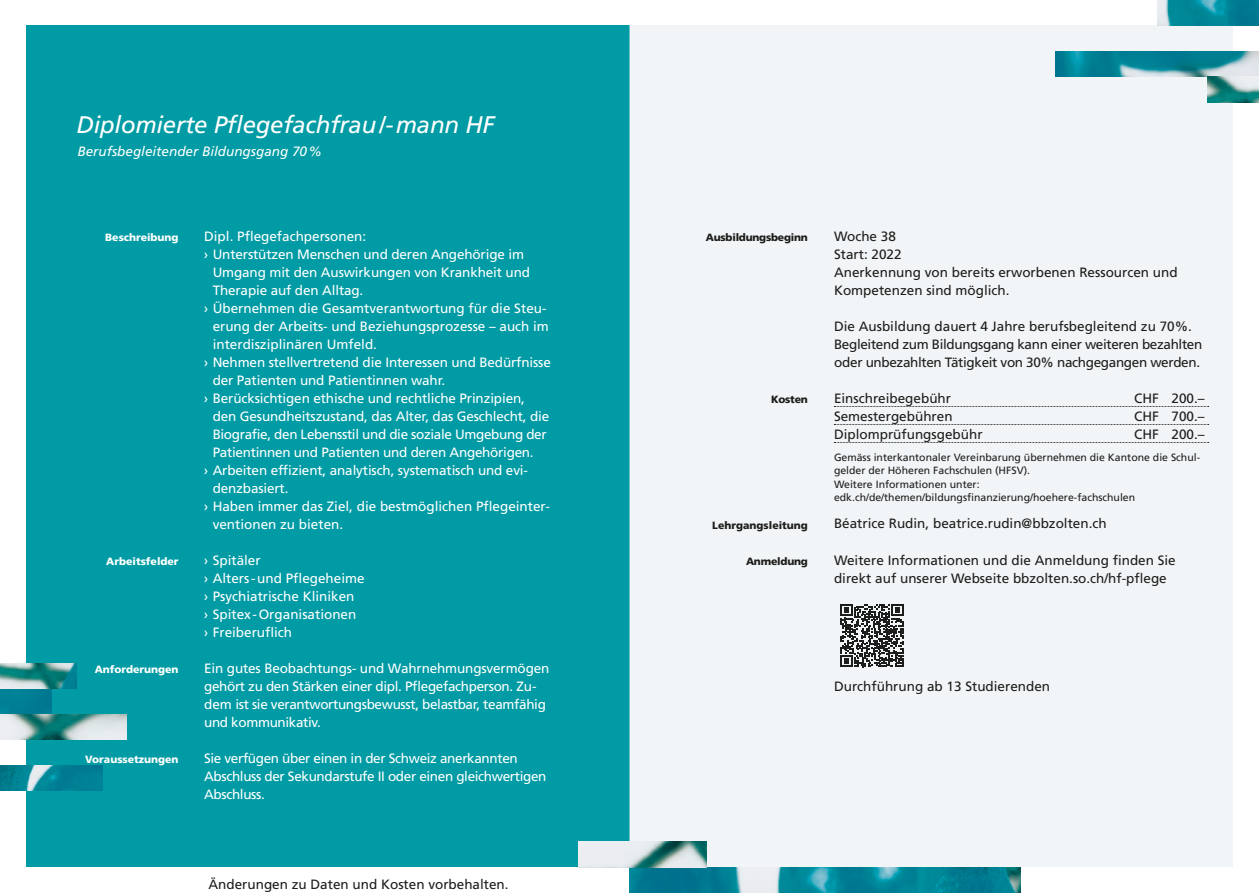
<style>
.page{position:relative;width:1259px;height:893px;background:#fff}
.page>*{position:absolute;margin:0;border:0;box-sizing:border-box;transform-origin:0 0}
.t1{font:italic 24px "Frutiger LT Com";letter-spacing:-.01em;color:#fff}
.t2{font:13.5px/18px "Frutiger LT Com";letter-spacing:-.01em;color:#fff}
.t3{font:13.5px/18px "Frutiger LT Com";color:#1d1d1b}
.t4{font:13.5px/18px "Frutiger LT Com";letter-spacing:-.025em;color:#1d1d1b}
.t5{font:italic 13.5px "Frutiger LT Com";color:#fff}
.t6{font:10.5px/13.5px "Frutiger LT Com";color:#1d1d1b}
.t7{font:900 10.5px "Frutiger LT Com";color:#fff}
.t8{font:900 10.5px "Frutiger LT Com";letter-spacing:-.02em;color:#1d1d1b}
.t9{font:900 10.5px "Frutiger LT Com";color:#1d1d1b}
</style>
<div class="page">
<div style="left:26px;top:26px;width:603px;height:841px;background:#009ba4"></div>
<div style="left:629px;top:26px;width:604px;height:841px;background:#f2f5f7"></div>
<img style="left:0;top:689px;width:51px;height:25px">
<img style="left:0;top:663px;width:77px;height:26px">
<img style="left:0;top:765px;width:102px;height:26px">
<img style="left:0;top:714px;width:126px;height:26px">
<img style="left:1056px;top:51px;width:203px;height:26px">
<img style="left:1157px;top:0;width:102px;height:26px">
<img style="left:1208px;top:77px;width:51px;height:25px">
<img style="left:629px;top:867px;width:391px;height:26px">
<img style="left:578px;top:842px;width:128px;height:25px">
<svg style="left:834px;top:406px;width:374px;height:1px"></svg>
<svg style="left:834px;top:424px;width:374px;height:1px"></svg>
<svg style="left:834px;top:442px;width:374px;height:1px"></svg>
<svg style="left:840px;top:604px;width:63px;height:63px"></svg>
<h1 class="t1" style="left:77px;top:111px;width:419px">Diplomierte Pflegefachfrau/-mann HF</h1>
<p class="t5" style="left:78px;top:143px;width:246px">Berufsbegleitender Bildungsgang 70%</p>
<p class="t7" style="left:105px;top:231px;width:75px">Beschreibung</p>
<p class="t7" style="left:106px;top:555px;width:74px">Arbeitsfelder</p>
<p class="t7" style="left:95px;top:663px;width:85px">Anforderungen</p>
<p class="t7" style="left:85px;top:753px;width:95px">Voraussetzungen</p>
<p class="t2" style="left:204px;top:227px;width:164px">Dipl. Pflegefachpersonen:</p>
<p class="t2" style="left:204px;top:245px;width:321px">› Unterstützen Menschen und deren Angehörige im</p>
<p class="t2" style="left:213px;top:263px;width:319px">Umgang mit den Auswirkungen von Krankheit und</p>
<p class="t2" style="left:213px;top:281px;width:152px">Therapie auf den Alltag.</p>
<p class="t2" style="left:204px;top:299px;width:344px">› Übernehmen die Gesamtverantwortung für die Steu-</p>
<p class="t2" style="left:213px;top:317px;width:338px">erung der Arbeits- und Beziehungsprozesse – auch im</p>
<p class="t2" style="left:213px;top:335px;width:166px">interdisziplinären Umfeld.</p>
<p class="t2" style="left:204px;top:353px;width:348px">› Nehmen stellvertretend die Interessen und Bedürfnisse</p>
<p class="t2" style="left:213px;top:371px;width:234px">der Patienten und Patientinnen wahr.</p>
<p class="t2" style="left:204px;top:389px;width:322px">› Berücksichtigen ethische und rechtliche Prinzipien,</p>
<p class="t2" style="left:213px;top:407px;width:338px">den Gesundheitszustand, das Alter, das Geschlecht, die</p>
<p class="t2" style="left:213px;top:425px;width:335px">Biografie, den Lebensstil und die soziale Umgebung der</p>
<p class="t2" style="left:213px;top:443px;width:322px">Patientinnen und Patienten und deren Angehörigen.</p>
<p class="t2" style="left:204px;top:461px;width:325px">› Arbeiten effizient, analytisch, systematisch und evi-</p>
<p class="t2" style="left:213px;top:479px;width:77px">denzbasiert.</p>
<p class="t2" style="left:204px;top:497px;width:347px">› Haben immer das Ziel, die bestmöglichen Pflegeinter-</p>
<p class="t2" style="left:213px;top:515px;width:132px">ventionen zu bieten.</p>
<p class="t2" style="left:204px;top:551px;width:162px">› Spitäler<br>› Alters-und Pflegeheime › Psychiatrische Kliniken<br>› Spitex -Organisationen<br>› Freiberuflich</p>
<p class="t2" style="left:204px;top:659px;width:347px">Ein gutes Beobachtungs- und Wahrnehmungsvermögen gehört zu den Stärken einer dipl. Pflegefachperson. Zu&shy;dem ist sie verantwortungsbewusst, belastbar, teamfähig und kommunikativ.</p>
<p class="t2" style="left:204px;top:749px;width:344px">Sie verfügen über einen in der Schweiz anerkannten<br>Abschluss der Sekundarstufe II oder einen gleichwertigen<br>Abschluss.</p>
<p class="t3" style="left:208px;top:875px;width:302px">Änderungen zu Daten und Kosten vorbehalten.</p>
<p class="t8" style="left:706px;top:231px;width:103px">Ausbildungsbeginn</p>
<p class="t8" style="left:771px;top:393px;width:38px">Kosten</p>
<p class="t9" style="left:712px;top:519px;width:97px">Lehrgangsleitung</p>
<p class="t8" style="left:746px;top:555px;width:63px">Anmeldung</p>
<p class="t3" style="left:834px;top:227px;width:345px">Woche 38<br>Start: 2022<br>Anerkennung von bereits erworbenen Ressourcen und<br>Kompetenzen sind möglich.</p>
<p class="t4" style="left:834px;top:317px;width:370px">Die Ausbildung dauert 4 Jahre berufsbegleitend zu 70%.<br>Begleitend zum Bildungsgang kann einer weiteren bezahlten oder unbezahlten Tätigkeit von 30% nachgegangen werden.</p>
<p class="t3" style="left:834px;top:389px;width:119px">Einschreibegebühr</p>
<p class="t3" style="left:1134px;top:389px;width:72px">CHF 200.–</p>
<p class="t3" style="left:834px;top:407px;width:120px">Semestergebühren</p>
<p class="t3" style="left:1134px;top:407px;width:72px">CHF 700.–</p>
<p class="t3" style="left:834px;top:425px;width:150px">Diplomprüfungsgebühr</p>
<p class="t3" style="left:1134px;top:425px;width:72px">CHF 200.–</p>
<p class="t6" style="left:834px;top:450px;width:368px">Gemäss interkantonaler Vereinbarung übernehmen die Kantone die Schul&shy;gelder der Höheren Fachschulen (HFSV).<br>Weitere Informationen unter: edk.ch/de/themen/bildungsfinanzierung/hoehere-fachschulen</p>
<p class="t3" style="left:834px;top:514px;width:274px">Béatrice Rudin, beatrice.rudin@bbzolten.ch</p>
<p class="t3" style="left:834px;top:551px;width:343px">Weitere Informationen und die Anmeldung finden Sie direkt auf unserer Webseite bbzolten.so.ch/hf-pflege</p>
<p class="t3" style="left:834px;top:677px;width:218px">Durchführung ab 13 Studierenden</p>
</div>
